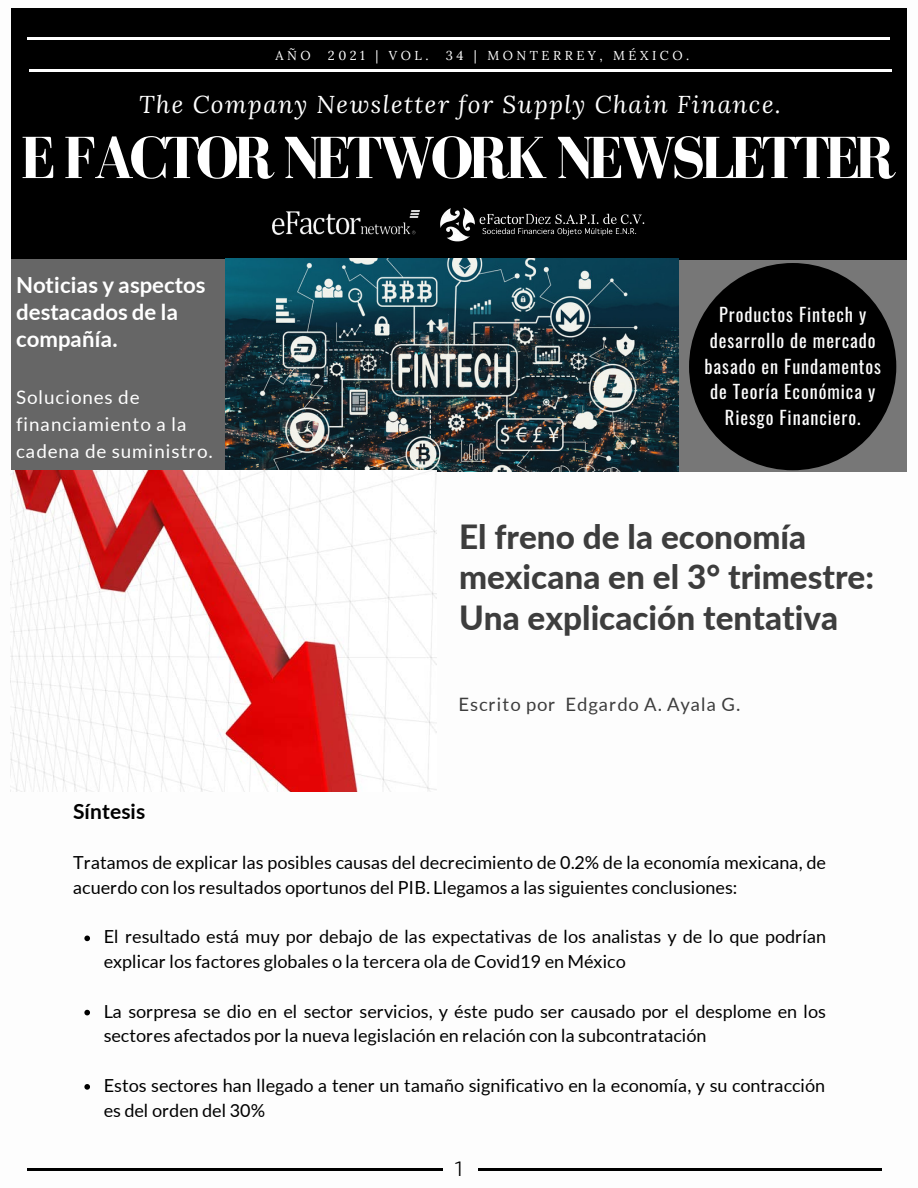
<style>
.page{position:relative;width:918px;height:1188px;background:#fff}
.page>*{position:absolute;margin:0;border:0;box-sizing:border-box;transform-origin:0 0}
.t1{font:700 61.05px "Bodoni FLF";letter-spacing:-.075em;color:#fff}
.t2{font:800 33.3px/40.5px "Lato";color:#3d3d3d}
.t3{font:italic 24.45px "Lora";letter-spacing:.06em;color:#fff}
.t4{font:700 22.2px/27px "Lato";letter-spacing:.005em;color:#fff}
.t5{font:700 21px "Lato";letter-spacing:.005em;color:#000}
.t6{font:300 21px "Exo 2";color:#000}
.t7{font:18.75px/27px "Lato";letter-spacing:.05em;color:#fff}
.t8{font:18.45px "Lato";letter-spacing:.055em;color:#3d3d3d}
.t9{font:18.3px "Oswald";letter-spacing:.05em;color:#fdfdfd}
.t10{font:18px/24.8px "Lato";color:#000}
.t11{font:12.9px "Lora";letter-spacing:.27em;color:#fff}
</style>
<div class="page">
<hr style="left:27px;top:1168px;width:415px;height:2px;background:#000">
<hr style="left:478px;top:1168px;width:404px;height:2px;background:#000">
<div style="left:12px;top:8px;width:895px;height:252px;background:#000"></div>
<hr style="left:27px;top:37px;width:863px;height:2px;background:#fff">
<img style="left:273px;top:211px;width:147px;height:24px">
<img style="left:440px;top:207px;width:205px;height:35px">
<hr style="left:29px;top:69px;width:863px;height:3px;background:#fff">
<div style="left:679px;top:260px;width:227px;height:211px;background:#777"></div>
<div style="left:689px;top:263px;width:207px;height:207px;background:#000;border-radius:50%"></div>
<div style="left:11px;top:259px;width:233px;height:212px;background:#666"></div>
<img style="left:225px;top:258px;width:453px;height:213px">
<img style="left:10px;top:471px;width:427px;height:321px">
<svg style="left:84px;top:936px;width:6px;height:5px"></svg>
<svg style="left:84px;top:1010px;width:6px;height:5px"></svg>
<svg style="left:84px;top:1084px;width:6px;height:6px"></svg>
<p class="t11" style="left:275px;top:46px;width:37px">AÑO</p>
<p class="t11" style="left:328px;top:46px;width:102px">2021 | VOL.</p>
<p class="t11" style="left:446px;top:46px;width:245px">34 | MONTERREY, MÉXICO.</p>
<p class="t3" style="left:139px;top:87px;width:643px">The Company Newsletter for Supply Chain Finance.</p>
<p class="t1" style="left:21px;top:125px;width:877px">E FACTOR NETWORK NEWSLETTER</p>
<p class="t4" style="left:16px;top:270px;width:191px">Noticias y aspectos destacados de la compañía.</p>
<p class="t7" style="left:16px;top:383px;width:198px">Soluciones de financiamiento a la cadena de suministro.</p>
<p class="t9" style="left:719px;top:300px;width:148px">Productos Fintech y</p>
<p class="t9" style="left:710px;top:326px;width:168px">desarrollo de mercado</p>
<p class="t9" style="left:704px;top:352px;width:178px">basado en Fundamentos</p>
<p class="t9" style="left:710px;top:378px;width:167px">de Teoría Económica y</p>
<p class="t9" style="left:725px;top:403px;width:137px">Riesgo Financiero.</p>
<p class="t2" style="left:459px;top:515px;width:417px">El freno de la economía mexicana en el 3° trimestre:<br>Una explicación tentativa</p>
<p class="t8" style="left:458px;top:691px;width:283px">Escrito por Edgardo A. Ayala G.</p>
<p class="t5" style="left:73px;top:795px;width:74px">Síntesis</p>
<p class="t10" style="left:73px;top:849px;width:754px">Tratamos de explicar las posibles causas del decrecimiento de 0.2% de la economía mexicana, de acuerdo con los resultados oportunos del PIB. Llegamos a las siguientes conclusiones:</p>
<p class="t10" style="left:104px;top:924px;width:724px">El resultado está muy por debajo de las expectativas de los analistas y de lo que podrían explicar los factores globales o la tercera ola de Covid19 en México</p>
<p class="t10" style="left:104px;top:998px;width:724px">La sorpresa se dio en el sector servicios, y éste pudo ser causado por el desplome en los sectores afectados por la nueva legislación en relación con la subcontratación</p>
<p class="t10" style="left:104px;top:1072px;width:723px">Estos sectores han llegado a tener un tamaño significativo en la economía, y su contracción es del orden del 30%</p>
<p class="t6" style="left:455px;top:1154px;width:10px">1</p>
</div>
